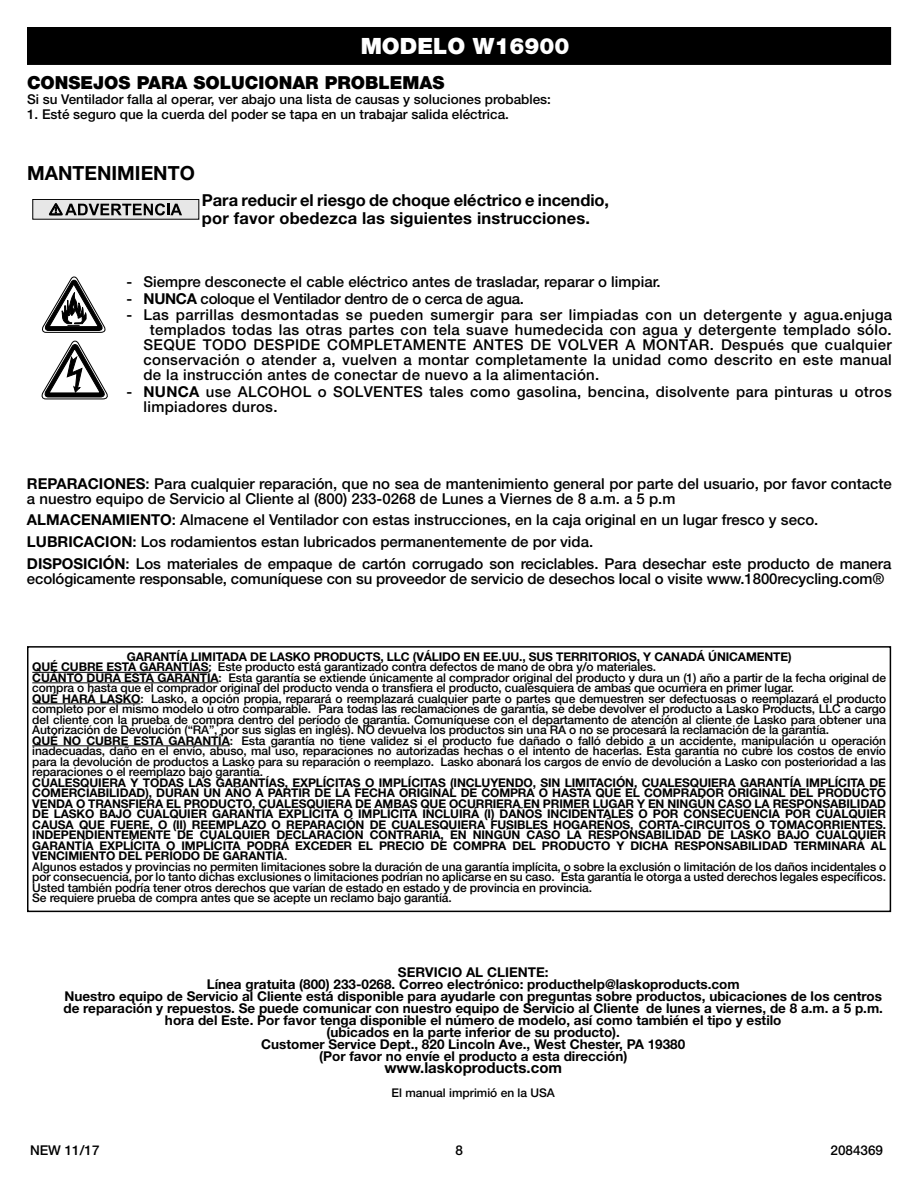
<style>
.page{position:relative;width:918px;height:1188px;background:#fff}
.page>*{position:absolute;margin:0;border:0;box-sizing:border-box;transform-origin:0 0}
.t1{font:900 22.5px "Helvetica Neue";color:#fff}
.heading_1{font:700 19.5px "Helvetica Neue";color:#000}
.t2{font:900 18px "Helvetica Neue";color:#000}
.t3{font:700 16.5px/18px "Helvetica Neue";letter-spacing:.005em;color:#000}
._7{font:500 15px/15px "Helvetica Neue";color:#000}
._7-2{font:500 15px/15px "Helvetica Neue";letter-spacing:.02em;color:#000}
._7-3{font:500 15px "Helvetica Neue";letter-spacing:.025em;color:#000}
._7-4{font:500 15px "Helvetica Neue";letter-spacing:-.02em;color:#000}
.t4{font:700 15px "Helvetica Neue";color:#000}
.t5{font:700 13.5px/12px "Helvetica Neue";color:#000;text-align:center}
.t6{font:500 13.5px "Helvetica Neue";color:#000}
.t7{font:500 12px/10.5px "Helvetica Neue";letter-spacing:-.01em;color:#000;text-align:justify}
.t8{font:700 12px/10.5px "Helvetica Neue";letter-spacing:-.01em;color:#000;text-align:justify}
.s1{font-weight:700}
.s2{font-weight:500}
</style>
<div class="page">
<div style="left:28px;top:28px;width:862px;height:36px;background:#000"></div>
<div style="left:27px;top:27px;width:864px;height:38px;border:2px solid #000"></div>
<div style="left:27px;top:646px;width:864px;height:266px;border:2px solid #000"></div>
<hr style="left:32px;top:672px;width:176px;height:1px;background:#000">
<hr style="left:32px;top:683px;width:187px;height:1px;background:#000">
<hr style="left:32px;top:704px;width:108px;height:1px;background:#000">
<hr style="left:32px;top:746px;width:198px;height:1px;background:#000">
<div style="left:32px;top:199px;width:167px;height:21px;background:#474747"></div>
<div style="left:33px;top:199px;width:166px;height:20px;background:#e7e7e7"></div>
<div style="left:33px;top:199px;width:166px;height:20px;border:1px solid #000"></div>
<svg style="left:49px;top:203px;width:133px;height:12px"></svg>
<svg style="left:42px;top:277px;width:64px;height:56px"></svg>
<svg style="left:41px;top:341px;width:67px;height:59px"></svg>
<p class="t1" style="left:361px;top:32px;width:210px">MODELO W16900</p>
<p class="t2" style="left:27px;top:72px;width:419px">CONSEJOS PARA SOLUCIONAR PROBLEMAS</p>
<p class="t6" style="left:27px;top:91px;width:526px">Si su Ventilador falla al operar, ver abajo una lista de causas y soluciones probables:</p>
<p class="t6" style="left:27px;top:106px;width:484px">1. Esté seguro que la cuerda del poder se tapa en un trabajar salida eléctrica.</p>
<p class="heading_1" style="left:27px;top:161px;width:169px">MANTENIMIENTO</p>
<p class="t3" style="left:202px;top:191px;width:409px">Para reducir el riesgo de choque eléctrico e incendio, por favor obedezca las siguientes instrucciones.</p>
<p class="_7" style="left:126px;top:274px;width:536px">- Siempre desconecte el cable eléctrico antes de trasladar, reparar o limpiar.</p>
<p class="_7-4" style="left:126px;top:290px;width:399px">- <span class="s1">NUNCA</span> coloque el Ventilador dentro de o cerca de agua.</p>
<p class="_7-3" style="left:126px;top:306px;width:767px">- Las parrillas desmontadas se pueden sumergir para ser limpiadas con un detergente y agua.enjuga</p>
<p class="_7-2" style="left:150px;top:322px;width:744px">templados todas las otras partes con tela suave humedecida con agua y detergente templado sólo.</p>
<p class="_7-3" style="left:144px;top:336px;width:750px">SEQUE TODO DESPIDE COMPLETAMENTE ANTES DE VOLVER A MONTAR. Después que cualquier</p>
<p class="_7-2" style="left:144px;top:352px;width:750px">conservación o atender a, vuelven a montar completamente la unidad como descrito en este manual</p>
<p class="_7-2" style="left:144px;top:367px;width:457px">de la instrucción antes de conectar de nuevo a la alimentación.</p>
<p class="_7-2" style="left:144px;top:384px;width:750px;text-indent:-17px">- <span class="s1">NUNCA</span> use ALCOHOL o SOLVENTES tales como gasolina, bencina, disolvente para pinturas u otros limpiadores duros.</p>
<p class="_7" style="left:27px;top:476px;width:866px"><span class="s1">REPARACIONES</span>: Para cualquier reparación, que no sea de mantenimiento general por parte del usuario, por favor contacte a nuestro equipo de Servicio al Cliente al (800) 233-0268 de Lunes a Viernes de 8 a.m. a 5 p.m</p>
<p class="_7" style="left:27px;top:512px;width:793px"><span class="s1">ALMACENAMIENTO</span>: Almacene el Ventilador con estas instrucciones, en la caja original en un lugar fresco y seco.</p>
<p class="_7" style="left:27px;top:534px;width:568px"><span class="s1">LUBRICACION</span>: Los rodamientos estan lubricados permanentemente de por vida.</p>
<p class="_7" style="left:27px;top:556px;width:866px"><span class="s1">DISPOSICIÓN</span>: Los materiales de empaque de cartón corrugado son reciclables. Para desechar este producto de manera ecológicamente responsable, comuníquese con su proveedor de servicio de desechos local o visite www.1800recycling.com®</p>
<p class="t8" style="left:127px;top:651px;width:666px">GARANTÍA LIMITADA DE LASKO PRODUCTS, LLC (VÁLIDO EN EE.UU., SUS TERRITORIOS, Y CANADÁ ÚNICAMENTE)</p>
<p class="t7" style="left:32px;top:662px;width:625px"><span class="s1">QUÉ CUBRE ESTA GARANTÍAS</span>: Este producto está garantizado contra defectos de mano de obra y/o materiales.</p>
<p class="t7" style="left:32px;top:672px;width:855px"><span class="s1">CUÁNTO DURA ESTA GARANTÍA</span>: Esta garantía se extiende únicamente al comprador original del producto y dura un (1) año a partir de la fecha original de compra o hasta que el comprador original del producto venda o transfiera el producto, cualesquiera de ambas que ocurriera en primer lugar.</p>
<p class="t7" style="left:32px;top:693px;width:855px"><span class="s1">QUÉ HARÁ LASKO</span>: Lasko, a opción propia, reparará o reemplazará cualquier parte o partes que demuestren ser defectuosas o reemplazará el producto completo por el mismo modelo u otro comparable. Para todas las reclamaciones de garantía, se debe devolver el producto a Lasko Products, LLC a cargo del cliente con la prueba de compra dentro del período de garantía. Comuníquese con el departamento de atención al cliente de Lasko para obtener una Autorización de Devolución (“RA”, por sus siglas en inglés). NO devuelva los productos sin una RA o no se procesará la reclamación de la garantía.</p>
<p class="t7" style="left:32px;top:735px;width:855px"><span class="s1">QUÉ NO CUBRE ESTA GARANTÍA</span>: Esta garantía no tiene validez si el producto fue dañado o falló debido a un accidente, manipulación u operación inadecuadas, daño en el envío, abuso, mal uso, reparaciones no autorizadas hechas o el intento de hacerlas. Esta garantía no cubre los costos de envío para la devolución de productos a Lasko para su reparación o reemplazo. Lasko abonará los cargos de envío de devolución a Lasko con posterioridad a las reparaciones o el reemplazo bajo garantía.</p>
<p class="t8" style="left:32px;top:777px;width:855px">CUALESQUIERA Y TODAS LAS GARANTÍAS, EXPLÍCITAS O IMPLÍCITAS (INCLUYENDO, SIN LIMITACIÓN, CUALESQUIERA GARANTÍA IMPLÍCITA DE COMERCIABILIDAD), DURAN UN AÑO A PARTIR DE LA FECHA ORIGINAL DE COMPRA O HASTA QUE EL COMPRADOR ORIGINAL DEL PRODUCTO VENDA O TRANSFIERA EL PRODUCTO, CUALESQUIERA DE AMBAS QUE OCURRIERA EN PRIMER LUGAR Y EN NINGÚN CASO LA RESPONSABILIDAD DE LASKO BAJO CUALQUIER GARANTÍA EXPLÍCITA O IMPLÍCITA INCLUIRÁ (I) DAÑOS INCIDENTALES O POR CONSECUENCIA POR CUALQUIER CAUSA QUE FUERE, O (II) REEMPLAZO O REPARACIÓN DE CUALESQUIERA FUSIBLES HOGAREÑOS, CORTA-CIRCUITOS O TOMACORRIENTES.<br>INDEPENDIENTEMENTE DE CUALQUIER DECLARACIÓN CONTRARIA, EN NINGÚN CASO LA RESPONSABILIDAD DE LASKO BAJO CUALQUIER GARANTÍA EXPLÍCITA O IMPLÍCITA PODRÁ EXCEDER EL PRECIO DE COMPRA DEL PRODUCTO Y DICHA RESPONSABILIDAD TERMINARÁ AL VENCIMIENTO DEL PERÍODO DE GARANTÍA<span class="s2">.</span></p>
<p class="t7" style="left:32px;top:861px;width:855px">Algunos estados y provincias no permiten limitaciones sobre la duración de una garantía implícita, o sobre la exclusión o limitación de los daños incidentales o por consecuencia, por lo tanto dichas exclusiones o limitaciones podrían no aplicarse en su caso. Esta garantía le otorga a usted derechos legales específicos.<br>Usted también podría tener otros derechos que varían de estado en estado y de provincia en provincia.</p>
<p class="t7" style="left:32px;top:893px;width:421px">Se requiere prueba de compra antes que se acepte un reclamo bajo garantía.</p>
<p class="t5" style="left:398px;top:966px;width:152px">SERVICIO AL CLIENTE:</p>
<p class="t5" style="left:207px;top:978px;width:535px">Línea gratuita (800) 233-0268. Correo electrónico: producthelp@laskoproducts.com</p>
<p class="t5" style="left:64px;top:990px;width:821px">Nuestro equipo de Servicio al Cliente está disponible para ayudarle con preguntas sobre productos, ubicaciones de los centros de reparación y repuestos. Se puede comunicar con nuestro equipo de Servicio al Cliente de lunes a viernes, de 8 a.m. a 5 p.m. hora del Este. Por favor tenga disponible el número de modelo, así como también el tipo y estilo</p>
<p class="t5" style="left:327px;top:1026px;width:295px">(ubicados en la parte inferior de su producto).</p>
<p class="t5" style="left:261px;top:1038px;width:426px">Customer Service Dept., 820 Lincoln Ave., West Chester, PA 19380</p>
<p class="t5" style="left:319px;top:1050px;width:310px">(Por favor no envíe el producto a esta dirección)</p>
<p class="t4" style="left:384px;top:1058px;width:179px">www.laskoproducts.com</p>
<p class="t7" style="left:392px;top:1087px;width:165px">El manual imprimió en la USA</p>
<p class="t6" style="left:30px;top:1142px;width:71px">NEW 11/17</p>
<p class="t6" style="left:455px;top:1142px;width:9px">8</p>
<p class="t6" style="left:831px;top:1143px;width:54px">2084369</p>
</div>
